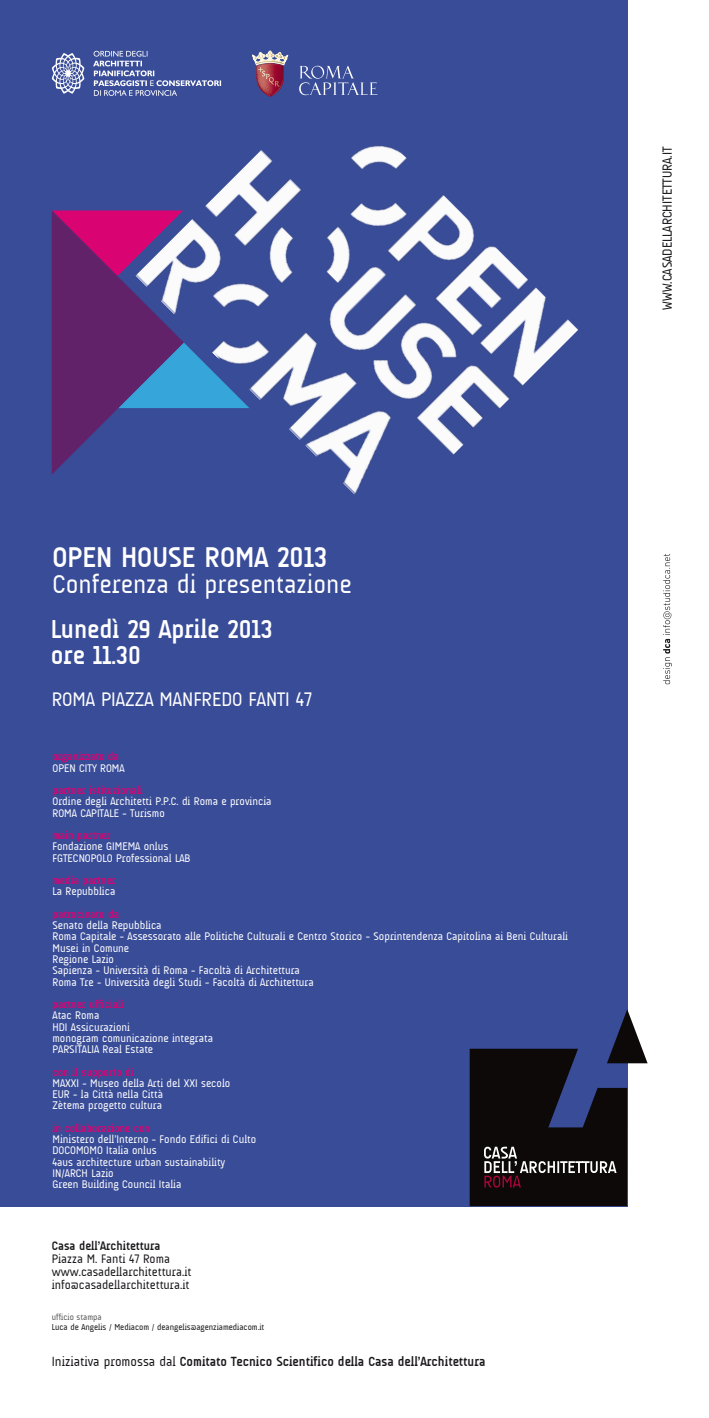
<style>
.page{position:relative;width:709px;height:1418px;background:#fff}
.page>*{position:absolute;margin:0;border:0;box-sizing:border-box;transform-origin:0 0}
.t1{font:700 29px "A Udimat";color:#fff}
.t2{font:700 26.25px/26.2px "A Udimat";color:#fff}
.t3{font:26.25px "A Udimat";color:#fff}
.t4{font:20px "A Udimat";color:#fff}
.t5{font:700 13.5px "A Udimat";color:#1a171b}
.t6{font:13.5px "A Udimat";color:#1a171b}
.t7{font:12.5px/13.1px "A Udimat";color:#1a171b}
.t8{font:700 12.5px "A Udimat";color:#1a171b}
.t9{font:11.25px/11.2px "A Udimat";color:#fff}
.t10{font:700 11.25px "A Udimat";color:#da0372}
.t11{font:8.75px "A Udimat";color:#1a171b}
.t12{font:8.75px "A Udimat";color:#58585a}
.s1{font-weight:400}
</style>
<div class="page">
<div style="left:0;top:0;width:627px;height:1206px;background:#394c98"></div>
<svg style="left:469px;top:1009px;width:178px;height:197px"></svg>
<svg style="left:663px;top:554px;width:9px;height:130px"></svg>
<svg style="left:52px;top:53px;width:32px;height:41px"></svg>
<svg style="left:93px;top:51px;width:128px;height:45px"></svg>
<svg style="left:252px;top:51px;width:36px;height:30px"></svg>
<svg style="left:299px;top:65px;width:55px;height:14px"></svg>
<svg style="left:52px;top:210px;width:83px;height:264px"></svg>
<img style="left:135px;top:81px;width:443px;height:414px">
<p class="t6" style="left:659px;top:310px;width:165px;rotate:-90deg">WWW.CASADELLARCHITETTURA.IT</p>
<h1 class="t1" style="left:52px;top:540px;width:276px">OPEN HOUSE ROMA 2013</h1>
<h2 class="t3" style="left:52px;top:569px;width:301px">Conferenza di presentazione</h2>
<h2 class="t2" style="left:51px;top:615px;width:224px">Lunedì 29 Aprile 2013 ore 11.30</h2>
<h3 class="t4" style="left:52px;top:687px;width:262px">ROMA PIAZZA MANFREDO FANTI 47</h3>
<p class="t10" style="left:52px;top:750px;width:68px">organizzato da</p>
<p class="t9" style="left:52px;top:762px;width:74px">OPEN CITY ROMA</p>
<p class="t10" style="left:52px;top:784px;width:92px">partner istituzionali</p>
<p class="t9" style="left:52px;top:796px;width:220px">Ordine degli Architetti P.P.C. di Roma e provincia<br>ROMA CAPITALE - Turismo</p>
<p class="t10" style="left:52px;top:829px;width:60px">main partner</p>
<p class="t9" style="left:52px;top:841px;width:140px">Fondazione GIMEMA onlus<br>FGTECNOPOLO Professional LAB</p>
<p class="t10" style="left:52px;top:874px;width:65px">media partner</p>
<p class="t9" style="left:52px;top:886px;width:64px">La Repubblica</p>
<p class="t10" style="left:52px;top:907px;width:68px">patrocinato da</p>
<p class="t9" style="left:52px;top:919px;width:517px">Senato della Repubblica<br>Roma Capitale - Assessorato alle Politiche Culturali e Centro Storico - Soprintendenza Capitolina ai Beni Culturali Musei in Comune<br>Regione Lazio<br>Sapienza - Università di Roma - Facoltà di Architettura<br>Roma Tre - Università degli Studi - Facoltà di Architettura</p>
<p class="t10" style="left:52px;top:997px;width:73px">partner ufficiali</p>
<p class="t9" style="left:52px;top:1009px;width:162px">Atac Roma<br>HDI Assicurazioni<br>monogram comunicazione integrata<br>PARSITALIA Real Estate</p>
<p class="t10" style="left:52px;top:1065px;width:83px">con il supporto di</p>
<p class="t9" style="left:52px;top:1077px;width:179px">MAXXI - Museo della Arti del XXI secolo<br>EUR - la Città nella Città<br>Zètema progetto cultura</p>
<p class="t10" style="left:52px;top:1121px;width:99px">in collaborazione con</p>
<p class="t9" style="left:52px;top:1133px;width:205px">Ministero dell’Interno - Fondo Edifici di Culto<br>DOCOMOMO Italia onlus<br>4aus architecture urban sustainability<br>IN/ARCH Lazio<br>Green Building Council Italia</p>
<p class="t8" style="left:52px;top:1238px;width:110px">Casa dell’Architettura</p>
<p class="t7" style="left:52px;top:1251px;width:141px">Piazza M. Fanti 47 Roma www.casadellarchitettura.it info@casadellarchitettura.it</p>
<p class="t12" style="left:52px;top:1312px;width:51px">ufficio stampa</p>
<p class="t11" style="left:52px;top:1322px;width:214px">Luca de Angelis / Mediacom / deangelis@agenziamediacom.it</p>
<p class="t5" style="left:52px;top:1353px;width:435px"><span class="s1">Iniziativa promossa dal</span> Comitato Tecnico Scientifico della Casa dell’Architettura</p>
</div>
